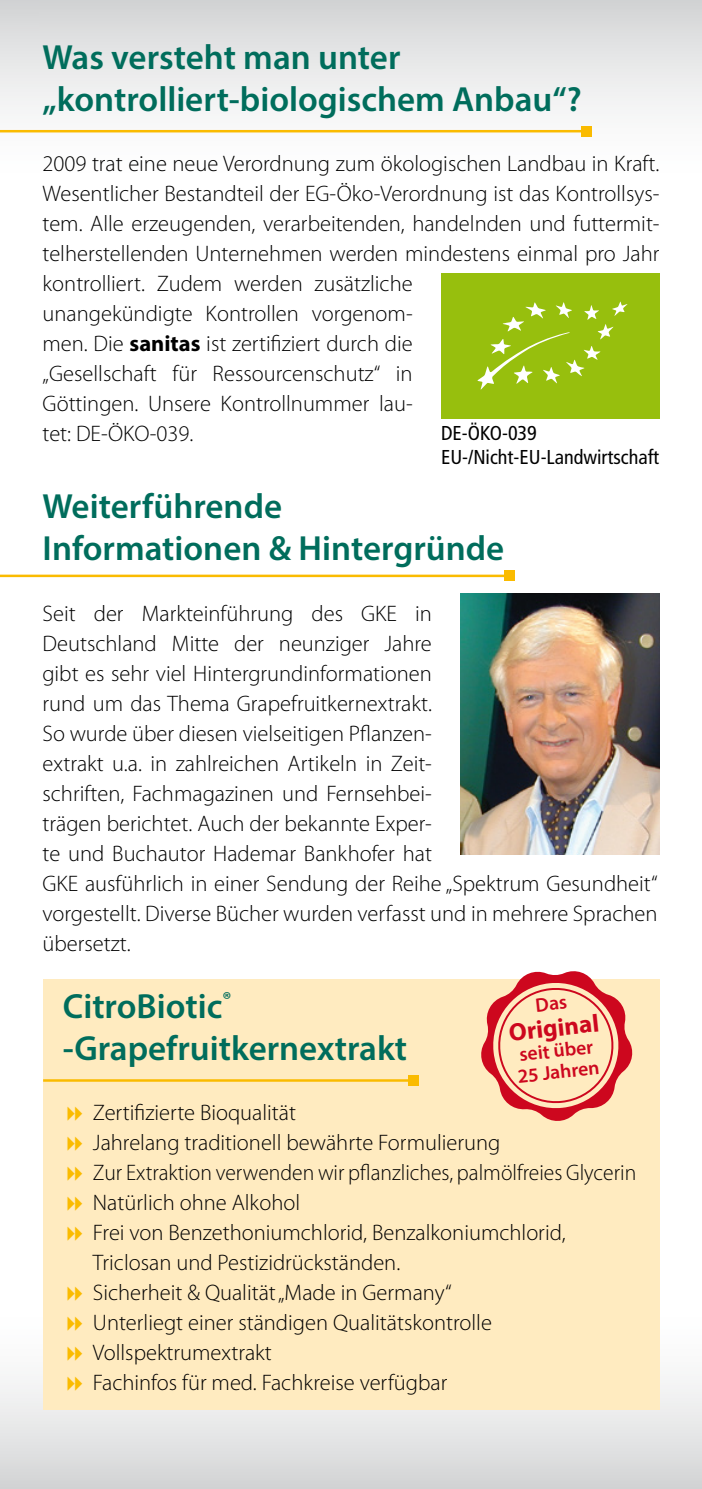
<style>
.page{position:relative;width:702px;height:1489px;background:#fff}
.page>*{position:absolute;margin:0;border:0;box-sizing:border-box;transform-origin:0 0}
.t1{font:600 35px/42px "Myriad Pro";color:#006d5c}
.t2{font:700 25px "Myriad Pro";color:#cd071e}
.t3{font:300 22.5px/30px "Myriad Pro";color:#000}
.t4{font:condensed 20px/24px "Frutiger";color:#000}
.t5{font:600 19.75px/21.2px "Myriad Pro";color:#cd071e}
.s1{font-weight:700}
</style>
<div class="page">
<svg style="left:0;top:0;width:702px;height:137px"></svg>
<div style="left:0;top:1302px;width:702px;height:186px;background:linear-gradient(to bottom,#fff,#d7d8d8)"></div>
<img style="left:460px;top:593px;width:199px;height:261px">
<div style="left:43px;top:979px;width:616px;height:429px;background:#ffebc0"></div>
<hr style="left:0;top:574px;width:509px;height:3px;background:#fabb00">
<div style="left:504px;top:571px;width:10px;height:10px;background:#fabb00"></div>
<hr style="left:43px;top:1079px;width:370px;height:2px;background:#fabb00">
<div style="left:408px;top:1075px;width:10px;height:10px;background:#fabb00"></div>
<div style="left:0;top:0;width:38px;height:38px;background:#d8d9da"></div>
<hr style="left:0;top:130px;width:586px;height:2px;background:#fabb00">
<div style="left:581px;top:126px;width:10px;height:10px;background:#fabb00"></div>
<div style="left:441px;top:273px;width:218px;height:145px;background:#97bf0d"></div>
<svg style="left:477px;top:301px;width:150px;height:89px"></svg>
<svg style="left:481px;top:971px;width:152px;height:150px"></svg>
<h1 class="t1" style="left:43px;top:35px;width:540px">Was versteht man unter „kontrolliert-biologischem Anbau“?</h1>
<p class="t3" style="left:43px;top:149px;width:618px">2009 trat eine neue Verordnung zum ökologischen Landbau in Kraft.<br>Wesentlicher Bestandteil der EG-Öko-Verordnung ist das Kontrollsys&shy;tem. Alle erzeugenden, verarbeitenden, handelnden und futtermit&shy;telherstellenden Unternehmen werden mindestens einmal pro Jahr kontrolliert. Zudem werden zusätzliche<br>unangekündigte Kontrollen vorgenom-<br>men. Die <span class="s1">sanitas</span> ist zertifiziert durch die<br>„Gesellschaft für Ressourcenschutz“ in<br>Göttingen. Unsere Kontrollnummer lau-<br>tet: DE-ÖKO-039.</p>
<p class="t4" style="left:441px;top:421px;width:220px">DE-ÖKO-039<br>EU-/Nicht-EU-Landwirtschaft</p>
<h1 class="t1" style="left:43px;top:485px;width:463px">Weiterführende<br>Informationen &amp; Hintergründe</h1>
<p class="t3" style="left:43px;top:598px;width:616px">Seit der Markteinführung des GKE in<br>Deutschland Mitte der neunziger Jahre<br>gibt es sehr viel Hintergrundinformationen<br>rund um das Thema Grapefruitkernextrakt.<br>So wurde über diesen vielseitigen Pflanzen-<br>extrakt u.a. in zahlreichen Artikeln in Zeit-<br>schriften, Fachmagazinen und Fernsehbei-<br>trägen berichtet. Auch der bekannte Exper-<br>te und Buchautor Hademar Bankhofer hat<br>GKE ausführlich in einer Sendung der Reihe „Spektrum Gesundheit“ vorgestellt. Diverse Bücher wurden verfasst und in mehrere Sprachen übersetzt.</p>
<h1 class="t1" style="left:63px;top:984px;width:346px">CitroBiotic<sup>® </sup>-Grapefruitkernextrakt</h1>
<p class="t3" style="left:93px;top:1097px;width:545px">Zertifizierte Bioqualität<br>Jahrelang traditionell bewährte Formulierung<br>Zur Extraktion verwenden wir pflanzliches, palmölfreies Glycerin Natürlich ohne Alkohol<br>Frei von Benzethoniumchlorid, Benzalkoniumchlorid, Triclosan und Pestizidrückständen.<br>Sicherheit &amp; Qualität „Made in Germany“<br>Unterliegt einer ständigen Qualitätskontrolle Vollspektrumextrakt<br>Fachinfos für med. Fachkreise verfügbar</p>
<p class="t2" style="left:507px;top:1016px;width:92px;rotate:-6deg">Original</p>
<p class="t5" style="left:514px;top:1043px;width:84px;rotate:-6deg">seit über<br>25 Jahren</p>
</div>
